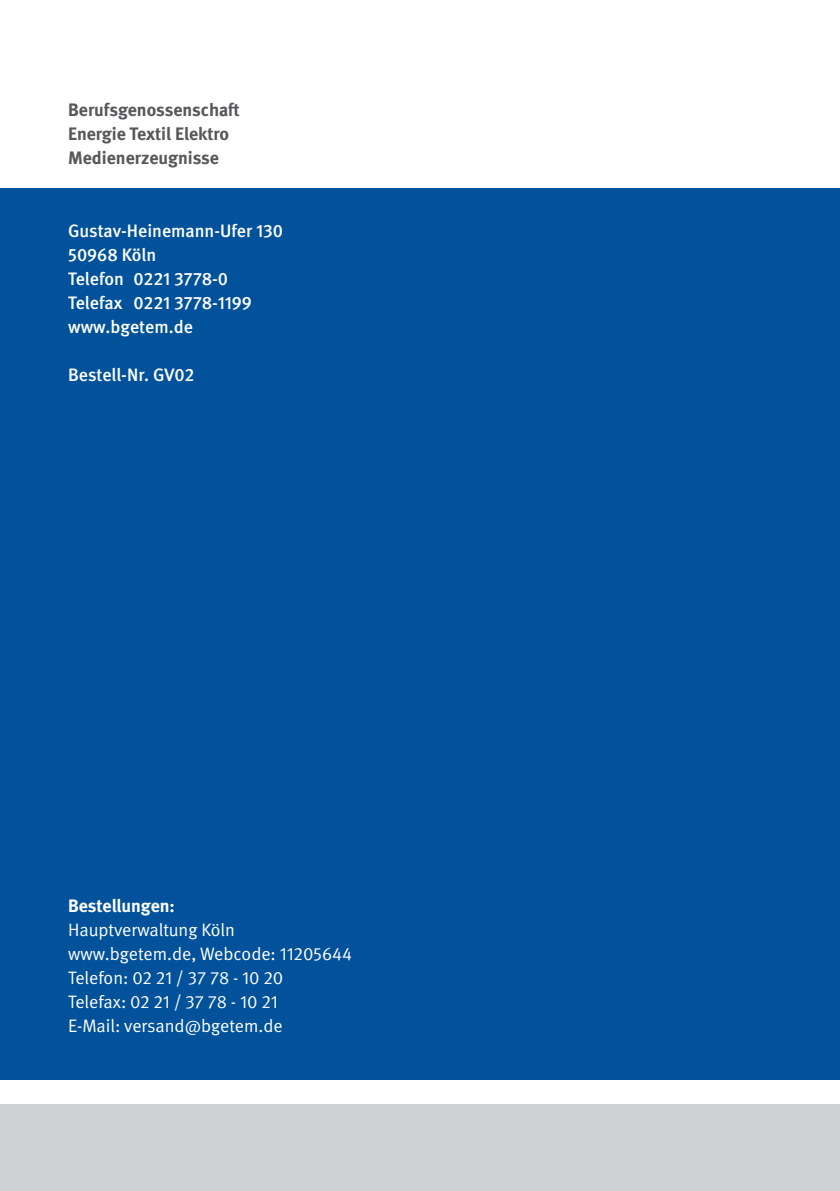
<style>
.page{position:relative;width:840px;height:1191px;background:#fff}
.page>*{position:absolute;margin:0;border:0;box-sizing:border-box;transform-origin:0 0}
.t1{font:18px/24.2px "DGUV Meta";color:#fff}
.t2{font:500 18px/24.2px "DGUV Meta";color:#fff}
.t3{font:700 18px/24.2px "DGUV Meta";color:#57585a}
.t4{font:700 18px "DGUV Meta";letter-spacing:-.005em;color:#fff}
</style>
<div class="page">
<hr style="left:839px;top:1104px;width:1px;height:87px;background:#d1d2d4">
<div style="left:0;top:189px;width:839px;height:891px;background:#01519b"></div>
<div style="left:0;top:1104px;width:839px;height:87px;background:#d1d2d4"></div>
<p class="t3" style="left:68px;top:98px;width:173px">Berufsgenossenschaft<br>Energie Textil Elektro<br>Medienerzeugnisse</p>
<p class="t2" style="left:68px;top:219px;width:216px">Gustav-Heinemann-Ufer 130<br>50968 Köln<br>Telefon 0221 3778-0<br>Telefax 0221 3778-1199 www.bgetem.de</p>
<p class="t2" style="left:68px;top:364px;width:128px">Bestell-Nr. GV02</p>
<p class="t4" style="left:68px;top:894px;width:108px">Bestellungen:</p>
<p class="t1" style="left:68px;top:918px;width:285px">Hauptverwaltung Köln www.bgetem.de, Webcode: 11205644<br>Telefon: 02 21 / 37 78 - 10 20<br>Telefax: 02 21 / 37 78 - 10 21<br>E-Mail: versand@bgetem.de</p>
</div>
